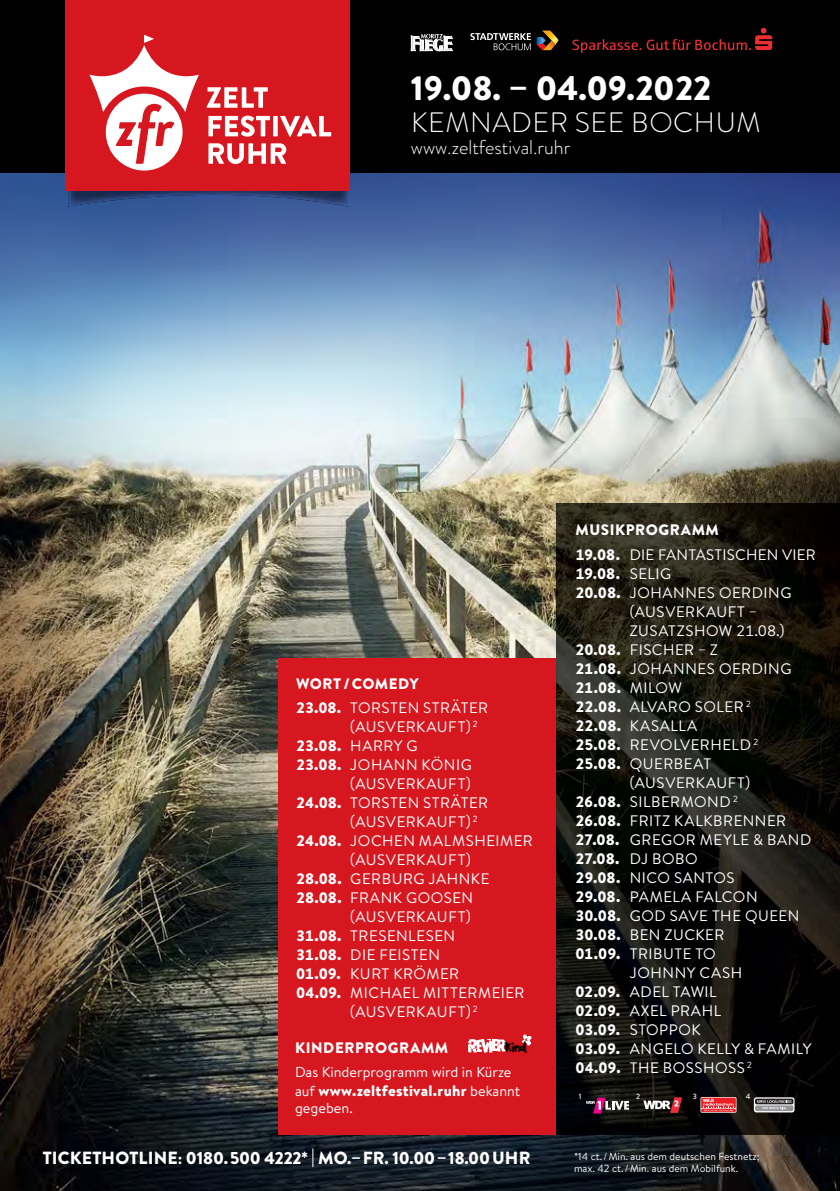
<style>
.page{position:relative;width:840px;height:1191px;background:#fff}
.page>*{position:absolute;margin:0;border:0;box-sizing:border-box;transform-origin:0 0}
.t1{font:900 34.6px "Brandon Grotesque";letter-spacing:.005em;color:#fff}
.t2{font:300 28px "Brandon Grotesque";letter-spacing:.02em;color:#fff}
.t3{font:300 20px "Brandon Grotesque";color:#fff}
.t4{font:900 17.6px "Brandon Grotesque";letter-spacing:.01em;color:#fff}
.t5{font:15.2px "Brandon Text";letter-spacing:.035em;color:#fff}
.t6{font:900 15.2px/24.6px "Brandon Text";letter-spacing:.02em;color:#fff}
.t7{font:15.2px/25px "Brandon Text";letter-spacing:.015em;color:#fff}
.t8{font:900 15.2px "Brandon Text";letter-spacing:.04em;color:#fff}
.t9{font:14.4px "Brandon Text";color:#fff}
.t10{font:10.4px/12.4px "Brandon Text";color:#fff}
.t11{font:500 7.8px "Brandon Grotesque";color:#fff}
.s1{font-weight:400}
.s2{font-weight:900}
.s3{font-weight:400;font-size:14.4px}
</style>
<div class="page">
<div style="left:0;top:0;width:839px;height:1191px;background:#000001"></div>
<img style="left:0;top:173px;width:839px;height:1018px">
<div style="left:278px;top:658px;width:278px;height:476px;background:#d7171f"></div>
<img style="left:556px;top:503px;width:283px;height:631px">
<svg style="left:643px;top:1097px;width:38px;height:15px"></svg>
<svg style="left:585px;top:1097px;width:43px;height:16px"></svg>
<svg style="left:700px;top:1097px;width:36px;height:15px"></svg>
<svg style="left:700px;top:1097px;width:35px;height:11px"></svg>
<svg style="left:700px;top:1108px;width:35px;height:4px"></svg>
<svg style="left:702px;top:1099px;width:31px;height:12px"></svg>
<svg style="left:753px;top:1097px;width:41px;height:15px"></svg>
<div style="left:754px;top:1098px;width:39px;height:6px;background:#231f20;border-radius:2px"></div>
<div style="left:754px;top:1105px;width:39px;height:6px;background:#939598;border-radius:2px"></div>
<svg style="left:756px;top:1100px;width:35px;height:9px"></svg>
<img style="left:483px;top:1039px;width:5px;height:13px">
<img style="left:488px;top:1039px;width:5px;height:14px">
<svg style="left:523px;top:1034px;width:8px;height:11px"></svg>
<img style="left:477px;top:1039px;width:6px;height:13px">
<svg style="left:491px;top:1039px;width:12px;height:13px"></svg>
<img style="left:503px;top:1039px;width:26px;height:14px">
<img style="left:468px;top:1039px;width:9px;height:14px">
<svg style="left:411px;top:33px;width:41px;height:19px"></svg>
<svg style="left:536px;top:31px;width:22px;height:19px"></svg>
<svg style="left:470px;top:33px;width:60px;height:17px"></svg>
<svg style="left:572px;top:28px;width:199px;height:25px"></svg>
<img style="left:68px;top:190px;width:280px;height:17px">
<div style="left:66px;top:0;width:284px;height:190px;background:#d7171f"></div>
<svg style="left:206px;top:87px;width:62px;height:21px"></svg>
<svg style="left:208px;top:116px;width:62px;height:21px"></svg>
<svg style="left:273px;top:116px;width:4px;height:20px"></svg>
<svg style="left:280px;top:116px;width:51px;height:21px"></svg>
<svg style="left:208px;top:143px;width:78px;height:21px"></svg>
<svg style="left:89px;top:35px;width:110px;height:135px"></svg>
<h1 class="t1" style="left:411px;top:64px;width:302px">19.08. – 04.09.2022</h1>
<h2 class="t2" style="left:411px;top:103px;width:350px">KEMNADER SEE BOCHUM</h2>
<h3 class="t3" style="left:411px;top:133px;width:161px">www.zeltfestival.ruhr</h3>
<p class="t6" style="left:296px;top:670px;width:193px">WORT / COMEDY<br>23.08. <span class="s1">TORSTEN STRÄTER</span></p>
<p class="t5" style="left:350px;top:716px;width:129px">(AUSVERKAUFT) <sup>2</sup></p>
<p class="t6" style="left:296px;top:733px;width:123px">23.08. <span class="s1">HARRY G</span></p>
<p class="t5" style="left:296px;top:754px;width:177px"><span class="s2">23.08.</span> JOHANN KÖNIG</p>
<p class="t5" style="left:350px;top:773px;width:122px">(AUSVERKAUFT)</p>
<p class="t5" style="left:296px;top:792px;width:193px"><span class="s2">24.08.</span> TORSTEN STRÄTER</p>
<p class="t5" style="left:350px;top:811px;width:129px">(AUSVERKAUFT) <sup>2</sup></p>
<p class="t5" style="left:296px;top:830px;width:238px"><span class="s2">24.08.</span> JOCHEN MALMSHEIMER</p>
<p class="t5" style="left:350px;top:849px;width:122px">(AUSVERKAUFT)</p>
<p class="t5" style="left:296px;top:868px;width:195px"><span class="s2">28.08.</span> GERBURG JAHNKE</p>
<p class="t5" style="left:296px;top:887px;width:178px"><span class="s2">28.08.</span> FRANK GOOSEN</p>
<p class="t5" style="left:350px;top:906px;width:122px">(AUSVERKAUFT)</p>
<p class="t5" style="left:296px;top:925px;width:160px"><span class="s2">31.08.</span> TRESENLESEN</p>
<p class="t5" style="left:296px;top:944px;width:145px"><span class="s2">31.08.</span> DIE FEISTEN</p>
<p class="t5" style="left:296px;top:963px;width:164px"><span class="s2">01.09.</span> KURT KRÖMER</p>
<p class="t5" style="left:296px;top:982px;width:230px"><span class="s2">04.09.</span> MICHAEL MITTERMEIER</p>
<p class="t5" style="left:350px;top:1001px;width:129px">(AUSVERKAUFT) <sup>2</sup></p>
<p class="t8" style="left:295px;top:1037px;width:155px">KINDERPROGRAMM</p>
<p class="t9" style="left:295px;top:1062px;width:218px">Das Kinderprogramm wird in Kürze</p>
<p class="t6" style="left:295px;top:1078px;width:227px"><span class="s3">auf</span> www.zeltfestival.ruhr <span class="s3">bekannt</span></p>
<p class="t9" style="left:295px;top:1098px;width:59px">gegeben.</p>
<p class="t4" style="left:43px;top:1145px;width:489px">TICKETHOTLINE: 0180. 500 4222* | MO.– FR. 10.00 – 18.00 UHR</p>
<p class="t7" style="left:575px;top:516px;width:242px"><span class="s2">MUSIKPROGRAMM<br>19.08.</span> DIE FANTASTISCHEN VIER</p>
<p class="t6" style="left:575px;top:561px;width:97px">19.08. <span class="s1">SELIG</span></p>
<p class="t5" style="left:575px;top:582px;width:217px"><span class="s2">20.08.</span> JOHANNES OERDING</p>
<p class="t5" style="left:629px;top:601px;width:129px">(AUSVERKAUFT –</p>
<p class="t5" style="left:629px;top:620px;width:156px">ZUSATZSHOW 21.08.)</p>
<p class="t5" style="left:575px;top:639px;width:144px"><span class="s2">20.08.</span> FISCHER – Z</p>
<p class="t5" style="left:575px;top:658px;width:217px"><span class="s2">21.08.</span> JOHANNES OERDING</p>
<p class="t6" style="left:575px;top:675px;width:108px">21.08. <span class="s1">MILOW</span></p>
<p class="t5" style="left:575px;top:696px;width:177px"><span class="s2">22.08.</span> ALVARO SOLER <sup>2</sup></p>
<p class="t5" style="left:575px;top:715px;width:123px"><span class="s2">22.08.</span> KASALLA</p>
<p class="t5" style="left:575px;top:734px;width:184px"><span class="s2">25.08.</span> REVOLVERHELD <sup>2</sup></p>
<p class="t5" style="left:575px;top:753px;width:137px"><span class="s2">25.08.</span> QUERBEAT</p>
<p class="t5" style="left:629px;top:772px;width:122px">(AUSVERKAUFT)</p>
<p class="t5" style="left:575px;top:791px;width:164px"><span class="s2">26.08.</span> SILBERMOND <sup>2</sup></p>
<p class="t5" style="left:575px;top:810px;width:212px"><span class="s2">26.08.</span> FRITZ KALKBRENNER</p>
<p class="t5" style="left:575px;top:829px;width:237px"><span class="s2">27.08.</span> GREGOR MEYLE &amp; BAND</p>
<p class="t6" style="left:575px;top:846px;width:124px">27.08. <span class="s1">DJ BOBO</span></p>
<p class="t5" style="left:575px;top:867px;width:160px"><span class="s2">29.08.</span> NICO SANTOS</p>
<p class="t5" style="left:575px;top:886px;width:184px"><span class="s2">29.08.</span> PAMELA FALCON</p>
<p class="t5" style="left:575px;top:905px;width:225px"><span class="s2">30.08.</span> GOD SAVE THE QUEEN</p>
<p class="t5" style="left:575px;top:924px;width:150px"><span class="s2">30.08.</span> BEN ZUCKER</p>
<p class="t5" style="left:575px;top:943px;width:142px"><span class="s2">01.09.</span> TRIBUTE TO</p>
<p class="t5" style="left:629px;top:962px;width:114px">JOHNNY CASH</p>
<p class="t5" style="left:575px;top:981px;width:143px"><span class="s2">02.09.</span> ADEL TAWIL</p>
<p class="t5" style="left:575px;top:1000px;width:147px"><span class="s2">02.09.</span> AXEL PRAHL</p>
<p class="t5" style="left:575px;top:1019px;width:127px"><span class="s2">03.09.</span> STOPPOK</p>
<p class="t5" style="left:575px;top:1038px;width:237px"><span class="s2">03.09.</span> ANGELO KELLY &amp; FAMILY</p>
<p class="t5" style="left:575px;top:1057px;width:178px"><span class="s2">04.09.</span> THE BOSSHOSS <sup>2</sup></p>
<p class="t11" style="left:578px;top:1091px;width:4px">1</p>
<p class="t11" style="left:635px;top:1091px;width:6px">2</p>
<p class="t11" style="left:692px;top:1091px;width:6px">3</p>
<p class="t11" style="left:745px;top:1091px;width:6px">4</p>
<p class="t10" style="left:573px;top:1149px;width:187px">*14 ct. / Min. aus dem deutschen Festnetz; max. 42 ct. / Min. aus dem Mobilfunk.</p>
</div>
